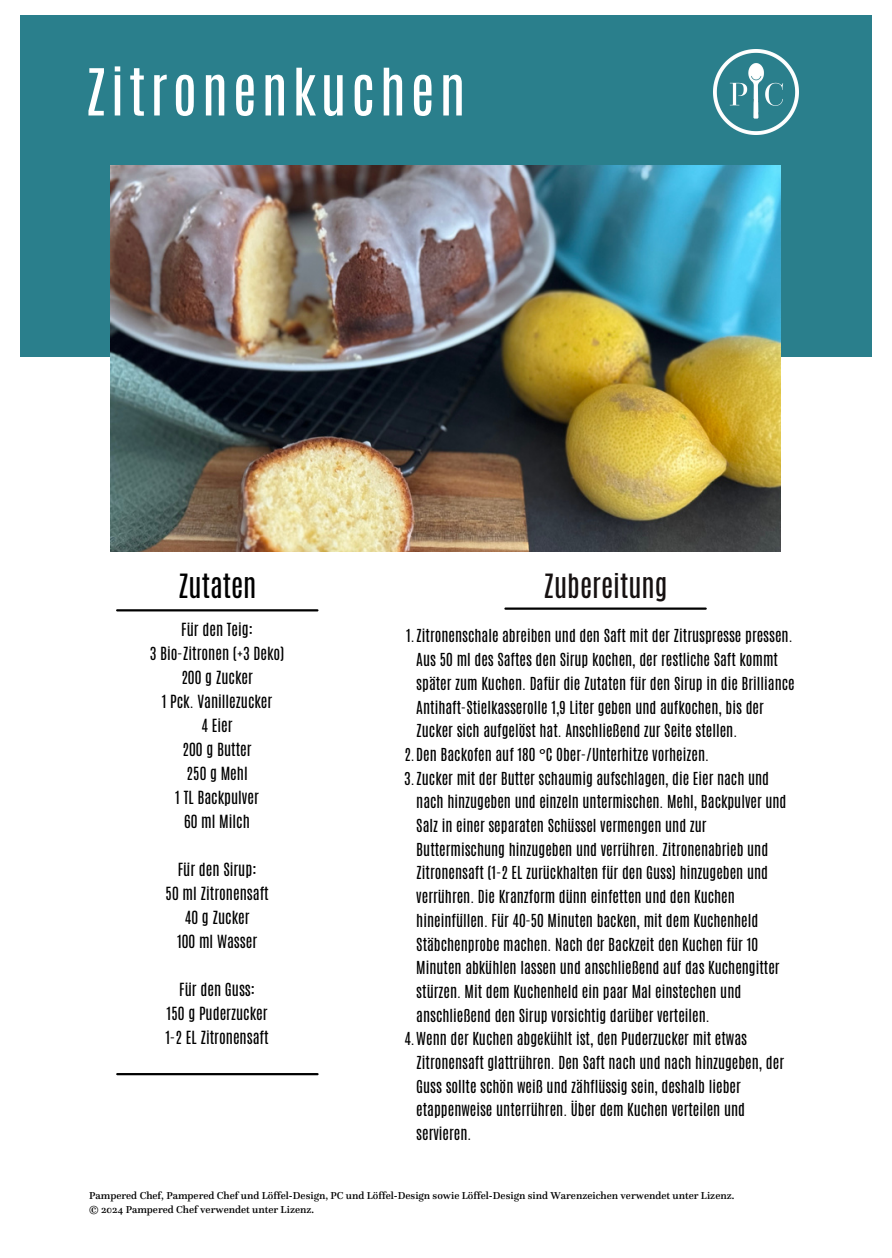
<style>
.page{position:relative;width:892px;height:1258px;background:#fff}
.page>*{position:absolute;margin:0;border:0;box-sizing:border-box;transform-origin:0 0}
.t1{font:54.9px "Antonio";letter-spacing:.085em;color:#fff}
.t2{font:27.9px "Antonio";color:#161111}
.t3{font:27.9px "Antonio";color:#000}
.t4{font:15px/23.7px "Antonio";color:#000}
.t5{font:500 10.5px "Questa";color:#000}
</style>
<div class="page">
<div style="left:21px;top:16px;width:851px;height:341px;background:#2a7f8c"></div>
<img style="left:111px;top:166px;width:669px;height:386px">
<hr style="left:117px;top:609px;width:200px;height:2px;background:#000">
<hr style="left:505px;top:607px;width:200px;height:3px;background:#000">
<hr style="left:117px;top:1073px;width:200px;height:2px;background:#000">
<img style="left:713px;top:49px;width:85px;height:86px">
<p class="t1" style="left:85px;top:53px;width:381px">Zitronenkuchen</p>
<p class="t3" style="left:178px;top:566px;width:80px">Zutaten</p>
<p class="t4" style="left:181px;top:618px;width:73px">Für den Teig:</p>
<p class="t4" style="left:150px;top:642px;width:136px">3 Bio-Zitronen (+3 Deko)</p>
<p class="t4" style="left:181px;top:666px;width:73px">200 g Zucker</p>
<p class="t4" style="left:162px;top:690px;width:112px">1 Pck. Vanillezucker</p>
<p class="t4" style="left:201px;top:714px;width:33px">4 Eier</p>
<p class="t4" style="left:182px;top:738px;width:70px">200 g Butter</p>
<p class="t4" style="left:186px;top:762px;width:63px">250 g Mehl</p>
<p class="t4" style="left:175px;top:786px;width:85px">1 TL Backpulver</p>
<p class="t4" style="left:184px;top:810px;width:67px">60 ml Milch</p>
<p class="t4" style="left:178px;top:858px;width:80px">Für den Sirup:</p>
<p class="t4" style="left:165px;top:882px;width:105px">50 ml Zitronensaft</p>
<p class="t4" style="left:185px;top:906px;width:66px">40 g Zucker</p>
<p class="t4" style="left:177px;top:930px;width:82px">100 ml Wasser</p>
<p class="t4" style="left:179px;top:978px;width:77px">Für den Guss:</p>
<p class="t4" style="left:166px;top:1002px;width:102px">150 g Puderzucker</p>
<p class="t4" style="left:165px;top:1026px;width:105px">1-2 EL Zitronensaft</p>
<p class="t2" style="left:543px;top:566px;width:125px">Zubereitung</p>
<p class="t4" style="left:416px;top:624px;width:380px;text-indent:-10px">1.Zitronenschale abreiben und den Saft mit der Zitruspresse pressen.<br>Aus 50 ml des Saftes den Sirup kochen, der restliche Saft kommt später zum Kuchen. Dafür die Zutaten für den Sirup in die Brilliance Antihaft-Stielkasserolle 1,9 Liter geben und aufkochen, bis der Zucker sich aufgelöst hat. Anschließend zur Seite stellen.</p>
<p class="t4" style="left:404px;top:743px;width:306px">2.Den Backofen auf 180 °C Ober-/Unterhitze vorheizen.</p>
<p class="t4" style="left:416px;top:766px;width:371px;text-indent:-12px">3.Zucker mit der Butter schaumig aufschlagen, die Eier nach und nach hinzugeben und einzeln untermischen. Mehl, Backpulver und Salz in einer separaten Schüssel vermengen und zur Buttermischung hinzugeben und verrühren. Zitronenabrieb und Zitronensaft (1-2 EL zurückhalten für den Guss) hinzugeben und verrühren. Die Kranzform dünn einfetten und den Kuchen hineinfüllen. Für 40-50 Minuten backen, mit dem Kuchenheld Stäbchenprobe machen. Nach der Backzeit den Kuchen für 10<br>Minuten abkühlen lassen und anschließend auf das Kuchengitter stürzen. Mit dem Kuchenheld ein paar Mal einstechen und anschließend den Sirup vorsichtig darüber verteilen.</p>
<p class="t4" style="left:416px;top:1027px;width:369px;text-indent:-12px">4.Wenn der Kuchen abgekühlt ist, den Puderzucker mit etwas Zitronensaft glattrühren. Den Saft nach und nach hinzugeben, der Guss sollte schön weiß und zähflüssig sein, deshalb lieber etappenweise unterrühren. Über dem Kuchen verteilen und servieren.</p>
<p class="t5" style="left:89px;top:1189px;width:646px">Pampered Chef, Pampered Chef und Löffel-Design, PC und Löffel-Design sowie Löffel-Design sind Warenzeichen verwendet unter Lizenz.</p>
<p class="t5" style="left:89px;top:1203px;width:226px">© 2024 Pampered Chef verwendet unter Lizenz.</p>
</div>
